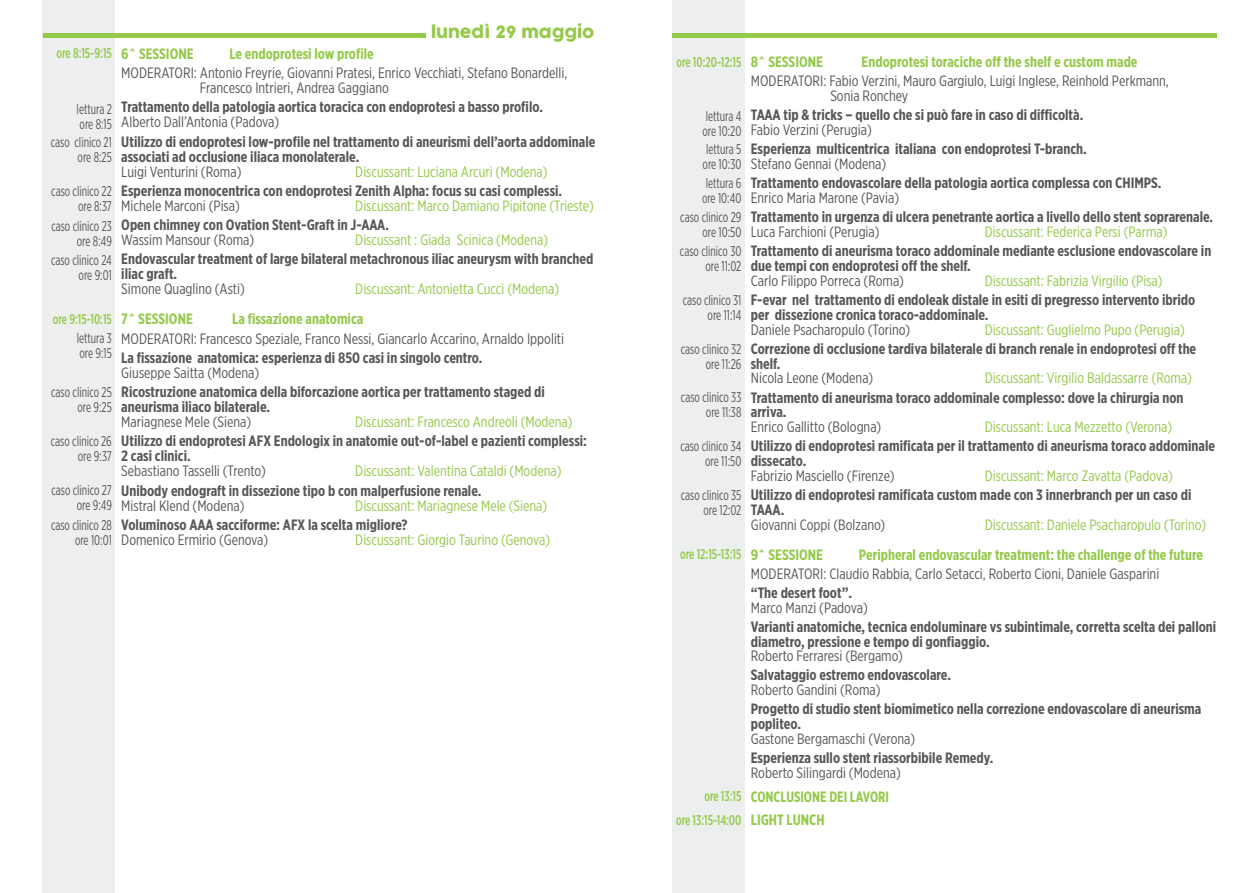
<style>
.page{position:relative;width:1259px;height:893px;background:#fff}
.page>*{position:absolute;margin:0;border:0;box-sizing:border-box;transform-origin:0 0}
.t1{font:16.5px "COCOGOOSE";color:#94c94a}
.t2{font:700 15px/14.9px "Gotham X Narrow";color:#57585a}
.t3{font:15px/15px "Gotham X Narrow";color:#57585a}
.t4{font:15px "Gotham X Narrow";color:#94c94a}
.t5{font:700 15px "Gotham X Narrow";color:#94c94a}
.t6{font:700 15px/23.4px "Gotham X Narrow";color:#94c94a;scale:.95 1}
.t7{font:14.1px/15px "Gotham X Narrow";color:#57585a;text-align:right;scale:.85 1}
.t8{font:500 14.1px/23.7px "Gotham X Narrow";color:#94c94a;text-align:right;scale:.85 1}
</style>
<div class="page">
<div style="left:43px;top:0;width:72px;height:893px;background:#edeeee"></div>
<div style="left:672px;top:0;width:72px;height:893px;background:#edeeee"></div>
<div style="left:43px;top:33px;width:382px;height:5px;background:#94c94a"></div>
<div style="left:672px;top:33px;width:544px;height:5px;background:#94c94a"></div>
<p class="t8" style="left:57px;top:41px;width:67px">ore 8:15-9:15</p>
<p class="t7" style="left:77px;top:101px;width:43px;text-align:left">lettura 2 ore 8:15</p>
<p class="t7" style="left:51px;top:134px;width:73px">caso clinico 21 ore 8:25</p>
<p class="t7" style="left:51px;top:184px;width:73px">caso clinico 22 ore 8:37</p>
<p class="t7" style="left:51px;top:218px;width:73px">caso clinico 23 ore 8:49</p>
<p class="t7" style="left:51px;top:252px;width:73px">caso clinico 24 ore 9:01</p>
<p class="t8" style="left:53px;top:307px;width:71px">ore 9:15-10:15</p>
<p class="t7" style="left:77px;top:331px;width:43px;text-align:left">lettura 3 ore 9:15</p>
<p class="t7" style="left:51px;top:384px;width:73px">caso clinico 25 ore 9:25</p>
<p class="t7" style="left:51px;top:433px;width:73px">caso clinico 26 ore 9:37</p>
<p class="t7" style="left:51px;top:483px;width:73px">caso clinico 27 ore 9:49</p>
<p class="t7" style="left:51px;top:517px;width:73px">caso clinico 28 ore 10:01</p>
<p class="t1" style="left:431px;top:19px;width:165px">lunedì 29 maggio</p>
<p class="t5" style="left:121px;top:44px;width:74px">6^ SESSIONE</p>
<p class="t5" style="left:229px;top:44px;width:146px">Le endoprotesi low profile</p>
<p class="t3" style="left:200px;top:65px;width:369px;text-indent:-79px">MODERATORI: Antonio Freyrie, Giovanni Pratesi, Enrico Vecchiati, Stefano Bonardelli,<br>Francesco Intrieri, Andrea Gaggiano</p>
<p class="t2" style="left:121px;top:99px;width:423px">Trattamento della patologia aortica toracica con endoprotesi a basso profilo.</p>
<p class="t3" style="left:121px;top:114px;width:159px">Alberto Dall’Antonia (Padova)</p>
<p class="t2" style="left:121px;top:134px;width:476px">Utilizzo di endoprotesi low-profile nel trattamento di aneurismi dell’aorta addominale associati ad occlusione iliaca monolaterale.</p>
<p class="t3" style="left:121px;top:164px;width:122px">Luigi Venturini (Roma)</p>
<p class="t4" style="left:355px;top:162px;width:194px">Discussant: Luciana Arcuri (Modena)</p>
<p class="t2" style="left:121px;top:183px;width:442px">Esperienza monocentrica con endoprotesi Zenith Alpha: focus su casi complessi.</p>
<p class="t3" style="left:121px;top:198px;width:120px">Michele Marconi (Pisa)</p>
<p class="t4" style="left:355px;top:197px;width:240px">Discussant: Marco Damiano Pipitone (Trieste)</p>
<p class="t2" style="left:121px;top:217px;width:269px">Open chimney con Ovation Stent-Graft in J-AAA.</p>
<p class="t3" style="left:121px;top:232px;width:134px">Wassim Mansour (Roma)</p>
<p class="t4" style="left:355px;top:231px;width:194px">Discussant : Giada Scinica (Modena)</p>
<p class="t2" style="left:121px;top:251px;width:474px">Endovascular treatment of large bilateral metachronous iliac aneurysm with branched iliac graft.</p>
<p class="t3" style="left:121px;top:281px;width:125px">Simone Quaglino (Asti)</p>
<p class="t4" style="left:355px;top:280px;width:206px">Discussant: Antonietta Cuccì (Modena)</p>
<p class="t5" style="left:121px;top:310px;width:73px">7^ SESSIONE</p>
<p class="t5" style="left:232px;top:310px;width:133px">La fissazione anatomica</p>
<p class="t3" style="left:121px;top:330px;width:444px">MODERATORI: Francesco Speziale, Franco Nessi, Giancarlo Accarino, Arnaldo Ippoliti</p>
<p class="t2" style="left:121px;top:350px;width:363px">La fissazione anatomica: esperienza di 850 casi in singolo centro.</p>
<p class="t3" style="left:121px;top:365px;width:139px">Giuseppe Saitta (Modena)</p>
<p class="t2" style="left:121px;top:384px;width:425px">Ricostruzione anatomica della biforcazione aortica per trattamento staged di aneurisma iliaco bilaterale.</p>
<p class="t3" style="left:121px;top:414px;width:131px">Mariagnese Mele (Siena)</p>
<p class="t4" style="left:355px;top:413px;width:219px">Discussant: Francesco Andreoli (Modena)</p>
<p class="t2" style="left:121px;top:433px;width:467px">Utilizzo di endoprotesi AFX Endologix in anatomie out-of-label e pazienti complessi:<br>2 casi clinici.</p>
<p class="t3" style="left:121px;top:463px;width:146px">Sebastiano Tasselli (Trento)</p>
<p class="t4" style="left:355px;top:462px;width:208px">Discussant: Valentina Cataldi (Modena)</p>
<p class="t2" style="left:121px;top:483px;width:362px">Unibody endograft in dissezione tipo b con malperfusione renale.</p>
<p class="t3" style="left:121px;top:497px;width:125px">Mistral Klend (Modena)</p>
<p class="t4" style="left:355px;top:496px;width:193px">Discussant: Mariagnese Mele (Siena)</p>
<p class="t2" style="left:121px;top:517px;width:288px">Voluminoso AAA sacciforme: AFX la scelta migliore?</p>
<p class="t3" style="left:121px;top:532px;width:148px">Domenico Ermirio (Genova)</p>
<p class="t4" style="left:355px;top:531px;width:196px">Discussant: Giorgio Taurino (Genova)</p>
<p class="t8" style="left:676px;top:50px;width:78px">ore 10:20-12:15</p>
<p class="t7" style="left:702px;top:108px;width:47px;text-align:left">lettura 4 ore 10:20</p>
<p class="t7" style="left:702px;top:142px;width:47px;text-align:left">lettura 5 ore 10:30</p>
<p class="t7" style="left:702px;top:176px;width:48px;text-align:left">lettura 6 ore 10:40</p>
<p class="t7" style="left:680px;top:209px;width:73px">caso clinico 29 ore 10:50</p>
<p class="t7" style="left:680px;top:243px;width:74px">caso clinico 30 ore 11:02</p>
<p class="t7" style="left:683px;top:292px;width:70px">caso clinico 31 ore 11:14</p>
<p class="t7" style="left:681px;top:341px;width:73px">caso clinico 32 ore 11:26</p>
<p class="t7" style="left:681px;top:390px;width:73px">caso clinico 33 ore 11:38</p>
<p class="t7" style="left:680px;top:439px;width:73px">caso clinico 34 ore 11:50</p>
<p class="t7" style="left:681px;top:487px;width:73px">caso clinico 35 ore 12:02</p>
<p class="t8" style="left:680px;top:542px;width:73px">ore 12:15-13:15</p>
<p class="t8" style="left:676px;top:784px;width:78px">ore 13:15<br>ore 13:15-14:00</p>
<p class="t5" style="left:751px;top:53px;width:74px">8^ SESSIONE</p>
<p class="t5" style="left:861px;top:53px;width:277px">Endoprotesi toraciche off the shelf e custom made</p>
<p class="t3" style="left:830px;top:73px;width:340px;text-indent:-80px">MODERATORI: Fabio Verzini, Mauro Gargiulo, Luigi Inglese, Reinhold Perkmann,<br>Sonia Ronchey</p>
<p class="t2" style="left:751px;top:108px;width:334px">TAAA tip &amp; tricks – quello che si può fare in caso di difficoltà.</p>
<p class="t3" style="left:751px;top:122px;width:122px">Fabio Verzini (Perugia)</p>
<p class="t2" style="left:751px;top:141px;width:337px">Esperienza multicentrica italiana con endoprotesi T-branch.</p>
<p class="t3" style="left:751px;top:156px;width:137px">Stefano Gennai (Modena)</p>
<p class="t2" style="left:751px;top:175px;width:412px">Trattamento endovascolare della patologia aortica complessa con CHIMPS.</p>
<p class="t3" style="left:751px;top:190px;width:150px">Enrico Maria Marone (Pavia)</p>
<p class="t2" style="left:751px;top:209px;width:464px">Trattamento in urgenza di ulcera penetrante aortica a livello dello stent soprarenale.</p>
<p class="t3" style="left:751px;top:224px;width:130px">Luca Farchioni (Perugia)</p>
<p class="t4" style="left:984px;top:223px;width:184px">Discussant: Federica Persi (Parma)</p>
<p class="t2" style="left:751px;top:243px;width:462px">Trattamento di aneurisma toraco addominale mediante esclusione endovascolare in due tempi con endoprotesi off the shelf.</p>
<p class="t3" style="left:751px;top:273px;width:155px">Carlo Filippo Porreca (Roma)</p>
<p class="t4" style="left:984px;top:272px;width:179px">Discussant: Fabrizia Virgilio (Pisa)</p>
<p class="t2" style="left:751px;top:292px;width:446px">F-evar nel trattamento di endoleak distale in esiti di pregresso intervento ibrido per dissezione cronica toraco-addominale.</p>
<p class="t3" style="left:751px;top:322px;width:161px">Daniele Psacharopulo (Torino)</p>
<p class="t4" style="left:984px;top:320px;width:201px">Discussant: Guglielmo Pupo (Perugia)</p>
<p class="t2" style="left:751px;top:341px;width:447px">Correzione di occlusione tardiva bilaterale di branch renale in endoprotesi off the shelf.</p>
<p class="t3" style="left:751px;top:370px;width:124px">Nicola Leone (Modena)</p>
<p class="t4" style="left:984px;top:369px;width:209px">Discussant: Virgilio Baldassarre (Roma)</p>
<p class="t2" style="left:751px;top:390px;width:434px">Trattamento di aneurisma toraco addominale complesso: dove la chirurgia non arriva.</p>
<p class="t3" style="left:751px;top:419px;width:132px">Enrico Gallitto (Bologna)</p>
<p class="t4" style="left:984px;top:418px;width:189px">Discussant: Luca Mezzetto (Verona)</p>
<p class="t2" style="left:751px;top:438px;width:466px">Utilizzo di endoprotesi ramificata per il trattamento di aneurisma toraco addominale dissecato.</p>
<p class="t3" style="left:751px;top:468px;width:145px">Fabrizio Masciello (Firenze)</p>
<p class="t4" style="left:984px;top:467px;width:190px">Discussant: Marco Zavatta (Padova)</p>
<p class="t2" style="left:751px;top:487px;width:442px">Utilizzo di endoprotesi ramificata custom made con 3 innerbranch per un caso di<br>TAAA.</p>
<p class="t3" style="left:751px;top:517px;width:136px">Giovanni Coppi (Bolzano)</p>
<p class="t4" style="left:984px;top:516px;width:223px">Discussant: Daniele Psacharopulo (Torino)</p>
<p class="t5" style="left:751px;top:545px;width:74px">9^ SESSIONE</p>
<p class="t5" style="left:859px;top:545px;width:346px">Peripheral endovascular treatment: the challenge of the future</p>
<p class="t3" style="left:751px;top:566px;width:410px">MODERATORI: Claudio Rabbia, Carlo Setacci, Roberto Cioni, Daniele Gasparini</p>
<p class="t2" style="left:751px;top:585px;width:103px">“The desert foot”.</p>
<p class="t3" style="left:751px;top:600px;width:118px">Marco Manzi (Padova)</p>
<p class="t2" style="left:751px;top:619px;width:467px">Varianti anatomiche, tecnica endoluminare vs subintimale, corretta scelta dei palloni diametro, pressione e tempo di gonfiaggio.</p>
<p class="t3" style="left:751px;top:648px;width:154px">Roberto Ferraresi (Bergamo)</p>
<p class="t2" style="left:751px;top:668px;width:202px">Salvataggio estremo endovascolare.</p>
<p class="t3" style="left:751px;top:682px;width:131px">Roberto Gandini (Roma)</p>
<p class="t2" style="left:751px;top:702px;width:452px">Progetto di studio stent biomimetico nella correzione endovascolare di aneurisma popliteo.</p>
<p class="t3" style="left:751px;top:731px;width:166px">Gastone Bergamaschi (Verona)</p>
<p class="t2" style="left:751px;top:750px;width:244px">Esperienza sullo stent riassorbibile Remedy.</p>
<p class="t3" style="left:751px;top:765px;width:151px">Roberto Silingardi (Modena)</p>
<p class="t6" style="left:751px;top:784px;width:147px">CONCLUSIONE DEI LAVORI<br>LIGHT LUNCH</p>
</div>
